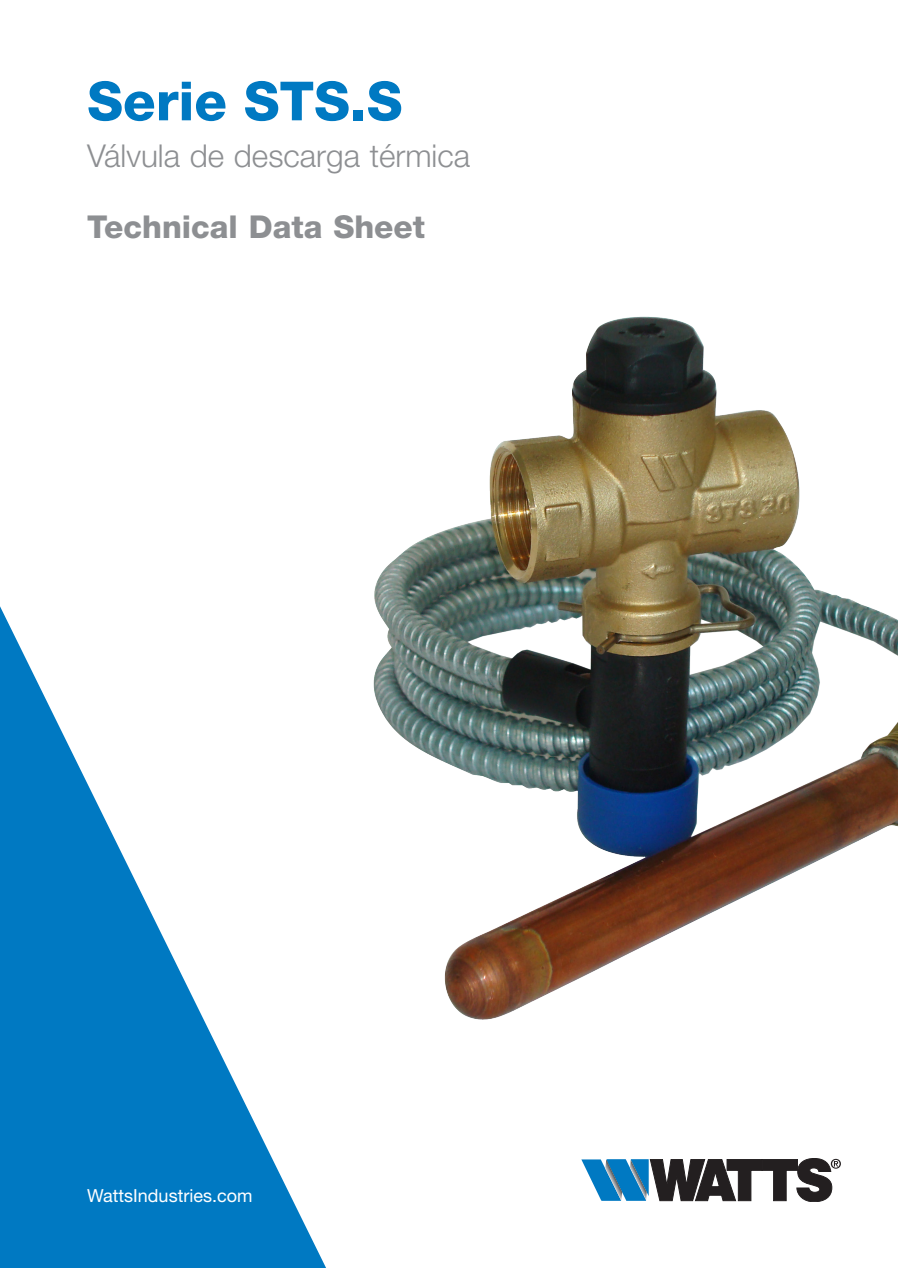
<style>
.page{position:relative;width:898px;height:1268px;background:#fff}
.page>*{position:absolute;margin:0;border:0;box-sizing:border-box;transform-origin:0 0}
.t1{font:800 54px "Helvetica Neue LT Std";color:#0079c2}
.t2{font:300 31.5px "Helvetica Neue LT Std";color:#8d8f92}
.t3{font:800 31.5px "Helvetica Neue LT Std";color:#8d8f92}
.t4{font:18px "Helvetica Neue LT Std";color:#fff}
</style>
<div class="page">
<img style="left:373px;top:316px;width:524px;height:704px">
<svg style="left:581px;top:1158px;width:259px;height:43px"></svg>
<svg style="left:0;top:606px;width:326px;height:661px"></svg>
<h1 class="t1" style="left:87px;top:69px;width:316px">Serie STS.S</h1>
<p class="t2" style="left:87px;top:136px;width:384px">Válvula de descarga térmica</p>
<p class="t3" style="left:87px;top:208px;width:339px">Technical Data Sheet</p>
<p class="t4" style="left:87px;top:1184px;width:167px">WattsIndustries.com</p>
</div>
